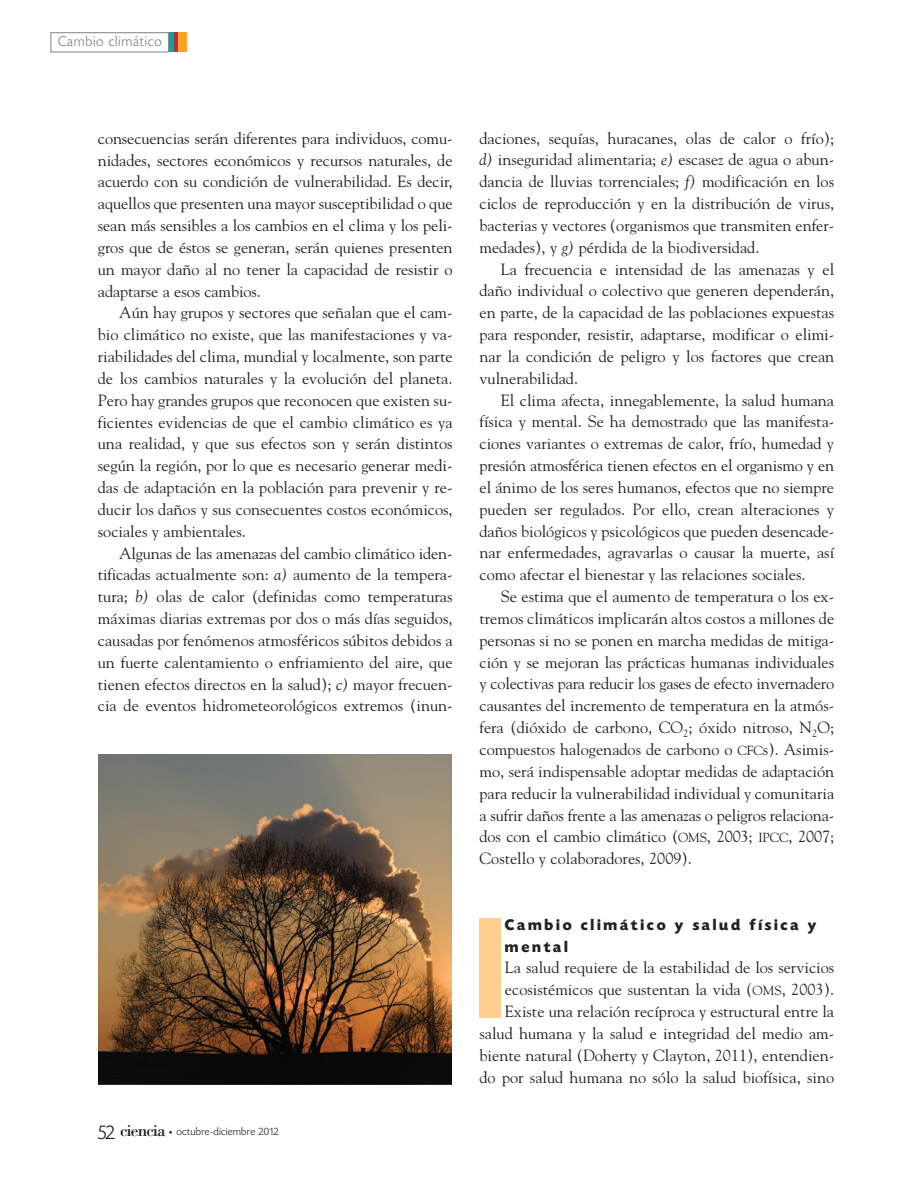
<style>
.page{position:relative;width:915px;height:1191px;background:#fff}
.page>*{position:absolute;margin:0;border:0;box-sizing:border-box;transform-origin:0 0}
.t1{font:17.25px "Bodoni";letter-spacing:-.05em;color:#231f20}
.t2{font:16.2px/21.8px "Goudy";color:#231f20;text-align:justify}
.t3{font:700 16.2px/21.8px "Today HEF";letter-spacing:.17em;color:#231f20}
.t4{font:300 15px "Today HEF";letter-spacing:.045em;color:#808285}
.t5{font:300 11.25px "Today HEF";letter-spacing:.025em;color:#231f20}
.s1{font-style:italic}
.s2{font-family:"Today HEF";font-weight:300;font-size:21px}
.s3{font-family:"Officina Sans";font-weight:400;font-size:7.5px}
.s4{font-size:13.05px}
</style>
<div class="page">
<div style="left:50px;top:32px;width:119px;height:20px;border:1px solid #808285"></div>
<div style="left:182px;top:32px;width:5px;height:20px;background:#f9a31e"></div>
<hr style="left:178px;top:32px;width:4px;height:20px;background:#f9a31e">
<div style="left:173px;top:32px;width:5px;height:20px;background:#bb2945"></div>
<hr style="left:169px;top:32px;width:4px;height:20px;background:#00a99b">
<div style="left:479px;top:917px;width:21px;height:100px;background:#fdce8d"></div>
<img style="left:99px;top:755px;width:352px;height:329px">
<p class="t4" style="left:58px;top:35px;width:105px">Cambio climático</p>
<p class="t2" style="left:98px;top:127px;width:356px">consecuencias serán diferentes para individuos, comu&shy;nidades, sectores económicos y recursos naturales, de acuerdo con su condición de vulnerabilidad. Es decir, aquellos que presenten una mayor susceptibilidad o que sean más sensibles a los cambios en el clima y los peli&shy;gros que de éstos se generan, serán quienes presenten un mayor daño al no tener la capacidad de resistir o adaptarse a esos cambios.</p>
<p class="t2" style="left:98px;top:302px;width:356px;text-indent:21px">Aún hay grupos y sectores que señalan que el cam&shy;bio climático no existe, que las manifestaciones y va&shy;riabilidades del clima, mundial y localmente, son parte de los cambios naturales y la evolución del planeta.<br>Pero hay grandes grupos que reconocen que existen su&shy;ficientes evidencias de que el cambio climático es ya una realidad, y que sus efectos son y serán distintos según la región, por lo que es necesario generar medi&shy;das de adaptación en la población para prevenir y re&shy;ducir los daños y sus consecuentes costos económicos, sociales y ambientales.</p>
<p class="t2" style="left:98px;top:542px;width:356px;text-indent:21px">Algunas de las amenazas del cambio climático iden&shy;tificadas actualmente son: <span class="s1">a)</span> aumento de la tempera&shy;tura; <span class="s1">b)</span> olas de calor (definidas como temperaturas máximas diarias extremas por dos o más días seguidos, causadas por fenómenos atmosféricos súbitos debidos a un fuerte calentamiento o enfriamiento del aire, que tienen efectos directos en la salud); <span class="s1">c)</span> mayor frecuen&shy;cia de eventos hidrometeorológicos extremos (inun-</p>
<p class="t1" style="left:98px;top:1119px;width:69px"><span class="s2">52</span> ciencia</p>
<p class="t5" style="left:169px;top:1127px;width:111px"><span class="s3">•</span> octubre-diciembre 2012</p>
<p class="t2" style="left:479px;top:127px;width:356px">daciones, sequías, huracanes, olas de calor o frío); <span class="s1">d)</span> inseguridad alimentaria; <span class="s1">e)</span> escasez de agua o abun&shy;dancia de lluvias torrenciales; <span class="s1">f)</span> modificación en los ciclos de reproducción y en la distribución de virus, bacterias y vectores (organismos que transmiten enfer&shy;medades), y <span class="s1">g)</span> pérdida de la biodiversidad.</p>
<p class="t2" style="left:479px;top:258px;width:356px;text-indent:21px">La frecuencia e intensidad de las amenazas y el daño individual o colectivo que generen dependerán, en parte, de la capacidad de las poblaciones expuestas para responder, resistir, adaptarse, modificar o elimi&shy;nar la condición de peligro y los factores que crean vulnerabilidad.</p>
<p class="t2" style="left:479px;top:389px;width:356px;text-indent:21px">El clima afecta, innegablemente, la salud humana física y mental. Se ha demostrado que las manifesta&shy;ciones variantes o extremas de calor, frío, humedad y presión atmosférica tienen efectos en el organismo y en el ánimo de los seres humanos, efectos que no siempre pueden ser regulados. Por ello, crean alteraciones y daños biológicos y psicológicos que pueden desencade&shy;nar enfermedades, agravarlas o causar la muerte, así como afectar el bienestar y las relaciones sociales.</p>
<p class="t2" style="left:479px;top:585px;width:356px;text-indent:21px">Se estima que el aumento de temperatura o los ex&shy;tremos climáticos implicarán altos costos a millones de personas si no se ponen en marcha medidas de mitiga&shy;ción y se mejoran las prácticas humanas individuales y colectivas para reducir los gases de efecto invernadero causantes del incremento de temperatura en la atmós&shy;fera (dióxido de carbono, CO<sub>2</sub>; óxido nitroso, N<sub>2</sub>O; compuestos halogenados de carbono o <span class="s4">CFC</span>s). Asimis&shy;mo, será indispensable adoptar medidas de adaptación para reducir la vulnerabilidad individual y comunitaria a sufrir daños frente a las amenazas o peligros relaciona&shy;dos con el cambio climático (<span class="s4">OMS</span>, 2003; <span class="s4">IPCC</span>, 2007; Costello y colaboradores, 2009).</p>
<p class="t3" style="left:504px;top:915px;width:313px">Cambio climático y salud física y mental</p>
<p class="t2" style="left:479px;top:957px;width:356px;text-align:right">La salud requiere de la estabilidad de los servicios ecosistémicos que sustentan la vida (<span class="s4">OMS</span>, 2003).<br>Existe una relación recíproca y estructural entre la salud humana y la salud e integridad del medio am&shy;biente natural (Doherty y Clayton, 2011), entendien&shy;do por salud humana no sólo la salud biofísica, sino</p>
</div>
